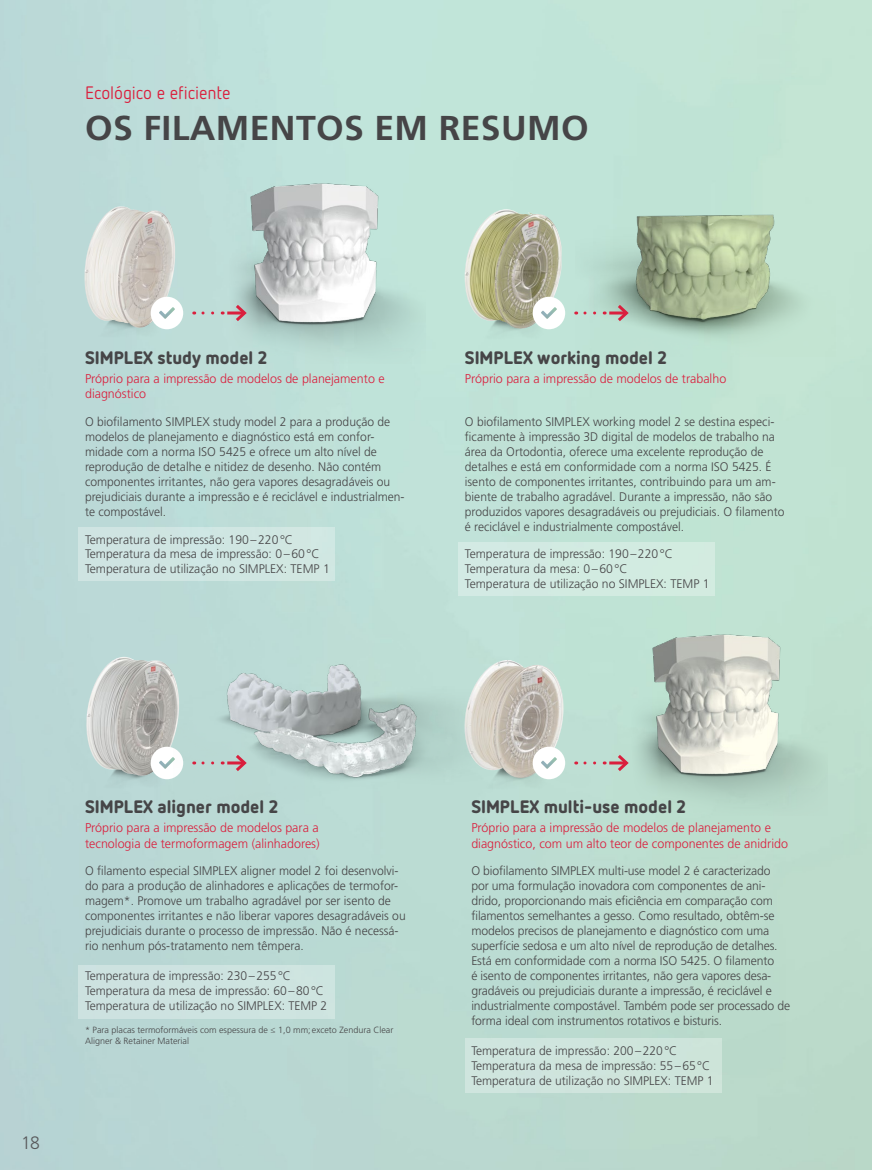
<style>
.page{position:relative;width:872px;height:1170px;background:#fff}
.page>*{position:absolute;margin:0;border:0;box-sizing:border-box;transform-origin:0 0}
.t1{font:700 34.5px "Frutiger LT Std";letter-spacing:.01em;color:#464547}
.t2{font:900 18px "Netto Pro";color:#464547}
.t3{font:18px "Netto Pro";letter-spacing:-.005em;color:#da1f3d}
.t4{font:300 18px "Frutiger LT Std";color:#58595b}
.t5{font:300 12.75px/15.3px "Frutiger LT Std";color:#da1f3d}
.t6{font:300 12.45px/15px "Frutiger LT Std";color:#464547}
.t7{font:300 9px/10.5px "Frutiger LT Std";color:#464547}
</style>
<div class="page">
<img style="left:0;top:0;width:872px;height:1169px">
<div style="left:70px;top:625px;width:120px;height:190px;background:#bad8d5"></div>
<img style="left:86px;top:656px;width:87px;height:120px">
<div style="left:453px;top:626px;width:120px;height:189px;background:#bedfd4"></div>
<img style="left:517px;top:660px;width:47px;height:117px">
<div style="left:450px;top:176px;width:120px;height:190px;background:#c0e4d8"></div>
<img style="left:464px;top:209px;width:97px;height:120px">
<div style="left:65px;top:174px;width:120px;height:190px;background:#bbdad7"></div>
<img style="left:84px;top:206px;width:91px;height:122px">
<div style="left:78px;top:527px;width:257px;height:53px;background:#cfe6e2"></div>
<div style="left:78px;top:965px;width:257px;height:53px;background:#cde3e0"></div>
<div style="left:465px;top:1038px;width:256px;height:54px;background:#cfe5dd"></div>
<div style="left:458px;top:542px;width:257px;height:53px;background:#d2ebe1"></div>
<img style="left:209px;top:168px;width:216px;height:196px">
<img style="left:576px;top:187px;width:259px;height:170px">
<div style="left:151px;top:297px;width:32px;height:32px;background:#fff;border-radius:50%"></div>
<img style="left:159px;top:307px;width:16px;height:12px">
<div style="left:151px;top:746px;width:32px;height:33px;background:#fff;border-radius:50%"></div>
<img style="left:159px;top:757px;width:14px;height:11px">
<div style="left:532px;top:297px;width:33px;height:32px;background:#fff;border-radius:50%"></div>
<img style="left:541px;top:307px;width:16px;height:12px">
<div style="left:532px;top:746px;width:33px;height:33px;background:#fff;border-radius:50%"></div>
<img style="left:541px;top:757px;width:16px;height:11px">
<hr style="left:227px;top:311px;width:17px;height:3px;background:#da1f3d">
<svg style="left:233px;top:302px;width:16px;height:22px"></svg>
<svg style="left:194px;top:311px;width:19px;height:3px"></svg>
<hr style="left:609px;top:311px;width:17px;height:3px;background:#da1f3d">
<svg style="left:614px;top:302px;width:17px;height:22px"></svg>
<svg style="left:576px;top:311px;width:18px;height:3px"></svg>
<hr style="left:609px;top:761px;width:17px;height:3px;background:#da1f3d">
<svg style="left:576px;top:761px;width:18px;height:3px"></svg>
<div style="left:173px;top:640px;width:344px;height:164px;background:#bbdbd5"></div>
<img style="left:199px;top:650px;width:318px;height:137px">
<img style="left:611px;top:619px;width:216px;height:196px">
<h2 class="t3" style="left:85px;top:81px;width:147px">Ecológico e eficiente</h2>
<h1 class="t1" style="left:85px;top:107px;width:505px">OS FILAMENTOS EM RESUMO</h1>
<h2 class="t2" style="left:85px;top:344px;width:184px">SIMPLEX study model 2</h2>
<p class="t5" style="left:85px;top:371px;width:301px">Próprio para a impressão de modelos de planejamento e diagnóstico</p>
<p class="t6" style="left:85px;top:414px;width:321px">O biofilamento SIMPLEX study model 2 para a produção de modelos de planejamento e diagnóstico está em confor&shy;midade com a norma ISO 5425 e ofrece um alto nível de reprodução de detalhe e nitidez de desenho. Não contém componentes irritantes, não gera vapores desagradáveis ou prejudiciais durante a impressão e é reciclável e industrialmen&shy;te compostável.</p>
<p class="t6" style="left:85px;top:532px;width:246px">Temperatura de impressão: 190–220°C<br>Temperatura da mesa de impressão: 0–60°C<br>Temperatura de utilização no SIMPLEX: TEMP 1</p>
<h2 class="t2" style="left:465px;top:344px;width:204px">SIMPLEX working model 2</h2>
<p class="t5" style="left:465px;top:371px;width:263px">Próprio para a impressão de modelos de trabalho</p>
<p class="t6" style="left:465px;top:414px;width:321px">O biofilamento SIMPLEX working model 2 se destina especi&shy;ficamente à impressão 3D digital de modelos de trabalho na área da Ortodontia, oferece uma excelente reprodução de detalhes e está em conformidade com a norma ISO 5425. É isento de componentes irritantes, contribuindo para um am&shy;biente de trabalho agradável. Durante a impressão, não são produzidos vapores desagradáveis ou prejudiciais. O filamento é reciclável e industrialmente compostável.</p>
<p class="t6" style="left:465px;top:547px;width:246px">Temperatura de impressão: 190–220°C<br>Temperatura da mesa: 0–60°C<br>Temperatura de utilização no SIMPLEX: TEMP 1</p>
<h2 class="t4" style="left:21px;top:1132px;width:20px">18</h2>
<h2 class="t2" style="left:85px;top:793px;width:195px">SIMPLEX aligner model 2</h2>
<p class="t5" style="left:85px;top:820px;width:236px">Próprio para a impressão de modelos para a tecnologia de termoformagem (alinhadores)</p>
<p class="t6" style="left:85px;top:863px;width:322px">O filamento especial SIMPLEX aligner model 2 foi desenvolvi&shy;do para a produção de alinhadores e aplicações de termofor&shy;magem*. Promove um trabalho agradável por ser isento de componentes irritantes e não liberar vapores desagradáveis ou prejudiciais durante o processo de impressão. Não é necessá&shy;rio nenhum pós-tratamento nem têmpera.</p>
<p class="t6" style="left:85px;top:968px;width:244px">Temperatura de impressão: 230–255°C<br>Temperatura da mesa de impressão: 60–80°C<br>Temperatura de utilização no SIMPLEX: TEMP 2</p>
<p class="t7" style="left:85px;top:1025px;width:310px">* Para placas termoformáveis com espessura de ≤ 1,0 mm; exceto Zendura Clear<br>Aligner &amp; Retainer Material</p>
<h2 class="t2" style="left:471px;top:793px;width:216px">SIMPLEX multi-use model 2</h2>
<p class="t5" style="left:471px;top:820px;width:318px">Próprio para a impressão de modelos de planejamento e diagnóstico, com um alto teor de componentes de anidrido</p>
<p class="t6" style="left:471px;top:863px;width:320px">O biofilamento SIMPLEX multi-use model 2 é caracterizado por uma formulação inovadora com componentes de ani&shy;drido, proporcionando mais eficiência em comparação com filamentos semelhantes a gesso. Como resultado, obtêm-se modelos precisos de planejamento e diagnóstico com uma superfície sedosa e um alto nível de reprodução de detalhes.<br>Está em conformidade com a norma ISO 5425. O filamento<br>é isento de componentes irritantes, não gera vapores desa&shy;gradáveis ou prejudiciais durante a impressão, é reciclável e industrialmente compostável. Também pode ser processado de forma ideal com instrumentos rotativos e bisturis.</p>
<p class="t6" style="left:471px;top:1042px;width:244px">Temperatura de impressão: 200–220°C<br>Temperatura da mesa de impressão: 55–65°C<br>Temperatura de utilização no SIMPLEX: TEMP 1</p>
</div>
